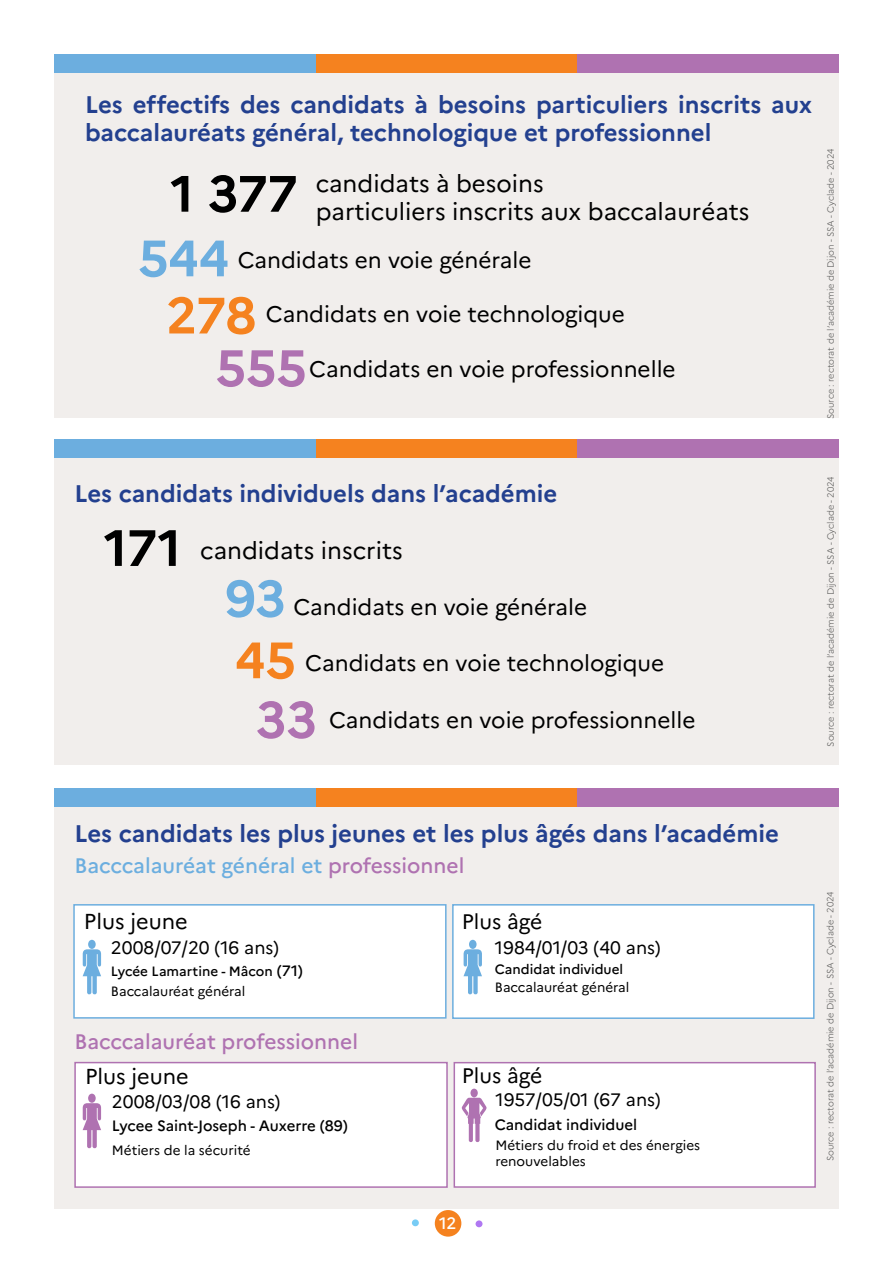
<style>
.page{position:relative;width:893px;height:1263px;background:#fff}
.page>*{position:absolute;margin:0;border:0;box-sizing:border-box;transform-origin:0 0}
.t1{font:54px "Marianne";color:#78ccf5}
.t2{font:54px "Marianne";color:#b078f2}
.t3{font:700 51px "Marianne";letter-spacing:-.015em;color:#000}
.t4{font:700 51px "Marianne";color:#6caedf}
.t5{font:700 51px "Marianne";color:#f5821f}
.t6{font:700 51px "Marianne";color:#af72b1}
.t7{font:700 24px/28.5px "Marianne";color:#23408f}
.t8{font:24px/28.8px "Marianne";color:#000}
.t9{font:22.5px "Marianne";color:#000}
.t10{font:21.6px "Marianne";color:#000}
.t11{font:500 21px "Marianne";color:#6caedf}
.t12{font:500 21px "Marianne";color:#af72b1}
.t13{font:21px "Marianne";color:#000}
.t14{font:18px "Marianne";color:#000}
.t15{font:500 16.5px "Marianne";color:#fff}
.t16{font:500 15px "Marianne";color:#000}
.t17{font:13.5px/16.2px "Marianne";color:#000}
.t18{font:500 13.5px "Marianne";color:#000}
.t19{font:300 9px "Marianne";color:#575756}
.s1{color:#af72b1}
.s2{font-size:15px}
</style>
<div class="page">
<div style="left:435px;top:1210px;width:26px;height:26px;background:#f5821f;border-radius:50%"></div>
<div style="left:54px;top:73px;width:785px;height:344px;background:#f1eeec"></div>
<div style="left:54px;top:54px;width:262px;height:18px;background:#6caedf"></div>
<div style="left:317px;top:54px;width:261px;height:18px;background:#f5821f"></div>
<div style="left:577px;top:54px;width:262px;height:18px;background:#af72b1"></div>
<div style="left:54px;top:458px;width:785px;height:306px;background:#f1eeec"></div>
<div style="left:54px;top:440px;width:262px;height:18px;background:#6caedf"></div>
<div style="left:317px;top:440px;width:261px;height:18px;background:#f5821f"></div>
<div style="left:577px;top:440px;width:262px;height:18px;background:#af72b1"></div>
<div style="left:54px;top:807px;width:785px;height:402px;background:#f1eeec"></div>
<div style="left:54px;top:789px;width:262px;height:18px;background:#6caedf"></div>
<div style="left:317px;top:789px;width:261px;height:18px;background:#f5821f"></div>
<div style="left:577px;top:789px;width:262px;height:18px;background:#af72b1"></div>
<div style="left:73px;top:904px;width:374px;height:115px;background:#fff;border:2px solid #6caedf"></div>
<div style="left:452px;top:904px;width:363px;height:115px;background:#fff;border:2px solid #6caedf"></div>
<div style="left:74px;top:1062px;width:374px;height:126px;background:#fff;border:2px solid #af72b1"></div>
<div style="left:454px;top:1062px;width:362px;height:126px;background:#fff;border:2px solid #af72b1"></div>
<svg style="left:462px;top:1089px;width:24px;height:53px"></svg>
<svg style="left:83px;top:1094px;width:18px;height:54px"></svg>
<svg style="left:83px;top:940px;width:18px;height:54px"></svg>
<svg style="left:463px;top:940px;width:19px;height:54px"></svg>
<p class="t7" style="left:85px;top:90px;width:729px">Les effectifs des candidats à besoins particuliers inscrits aux baccalauréats général, technologique et professionnel</p>
<p class="t8" style="left:316px;top:169px;width:435px">candidats à besoins<br>particuliers inscrits aux baccalauréats</p>
<h2 class="t3" style="left:171px;top:162px;width:128px">1 377</h2>
<h2 class="t4" style="left:138px;top:227px;width:93px">544</h2>
<h2 class="t5" style="left:166px;top:284px;width:91px">278</h2>
<p class="t9" style="left:238px;top:246px;width:295px">Candidats en voie générale</p>
<p class="t9" style="left:266px;top:300px;width:360px">Candidats en voie technologique</p>
<p class="t9" style="left:309px;top:356px;width:368px">Candidats en voie professionnelle</p>
<h2 class="t6" style="left:216px;top:337px;width:93px">555</h2>
<p class="t19" style="left:825px;top:419px;width:271px;rotate:-90deg">Source : rectorat de l’académie de Dijon - SSA - Cyclade - 2024</p>
<p class="t7" style="left:74px;top:479px;width:485px">Les candidats individuels dans l’académie</p>
<p class="t19" style="left:825px;top:747px;width:271px;rotate:-90deg">Source : rectorat de l’académie de Dijon - SSA - Cyclade - 2024</p>
<h2 class="t3" style="left:104px;top:517px;width:79px">171</h2>
<p class="t8" style="left:200px;top:536px;width:204px">candidats inscrits</p>
<h2 class="t4" style="left:225px;top:567px;width:62px">93</h2>
<p class="t9" style="left:293px;top:593px;width:295px">Candidats en voie générale</p>
<h2 class="t5" style="left:235px;top:629px;width:63px">45</h2>
<h2 class="t6" style="left:256px;top:688px;width:63px">33</h2>
<p class="t9" style="left:305px;top:650px;width:360px">Candidats en voie technologique</p>
<p class="t9" style="left:329px;top:706px;width:368px">Candidats en voie professionnelle</p>
<p class="t7" style="left:74px;top:819px;width:706px">Les candidats les plus jeunes et les plus âgés dans l’académie</p>
<p class="t11" style="left:74px;top:853px;width:392px">Bacccalauréat général et <span class="s1">professionnel</span></p>
<p class="t10" style="left:84px;top:908px;width:105px">Plus jeune</p>
<p class="t13" style="left:462px;top:908px;width:82px">Plus âgé</p>
<p class="t14" style="left:111px;top:937px;width:169px">2008/07/20 (16 ans)</p>
<p class="t14" style="left:495px;top:937px;width:167px">1984/01/03 (40 ans)</p>
<p class="t18" style="left:111px;top:963px;width:194px">Lycée Lamartine - Mâcon <span class="s2">(71)</span></p>
<p class="t18" style="left:495px;top:961px;width:130px">Candidat individuel</p>
<p class="t17" style="left:111px;top:983px;width:136px">Baccalauréat général</p>
<p class="t17" style="left:495px;top:979px;width:136px">Baccalauréat général</p>
<p class="t12" style="left:74px;top:1028px;width:285px">Bacccalauréat professionnel</p>
<p class="t10" style="left:85px;top:1063px;width:105px">Plus jeune</p>
<p class="t13" style="left:462px;top:1063px;width:82px">Plus âgé</p>
<p class="t14" style="left:112px;top:1091px;width:170px">2008/03/08 (16 ans)</p>
<p class="t14" style="left:495px;top:1089px;width:167px">1957/05/01 (67 ans)</p>
<p class="t16" style="left:112px;top:1116px;width:237px">Lycee Saint-Joseph - Auxerre (89)</p>
<p class="t16" style="left:495px;top:1115px;width:144px">Candidat individuel</p>
<p class="t17" style="left:112px;top:1142px;width:140px">Métiers de la sécurité</p>
<p class="t17" style="left:495px;top:1137px;width:206px">Métiers du froid et des énergies renouvelables</p>
<h1 class="t1" style="left:408px;top:1173px;width:16px">.</h1>
<p class="t15" style="left:439px;top:1212px;width:19px">12</p>
<h1 class="t2" style="left:472px;top:1174px;width:16px">.</h1>
<p class="t19" style="left:825px;top:1161px;width:271px;rotate:-90deg">Source : rectorat de l’académie de Dijon - SSA - Cyclade - 2024</p>
</div>
